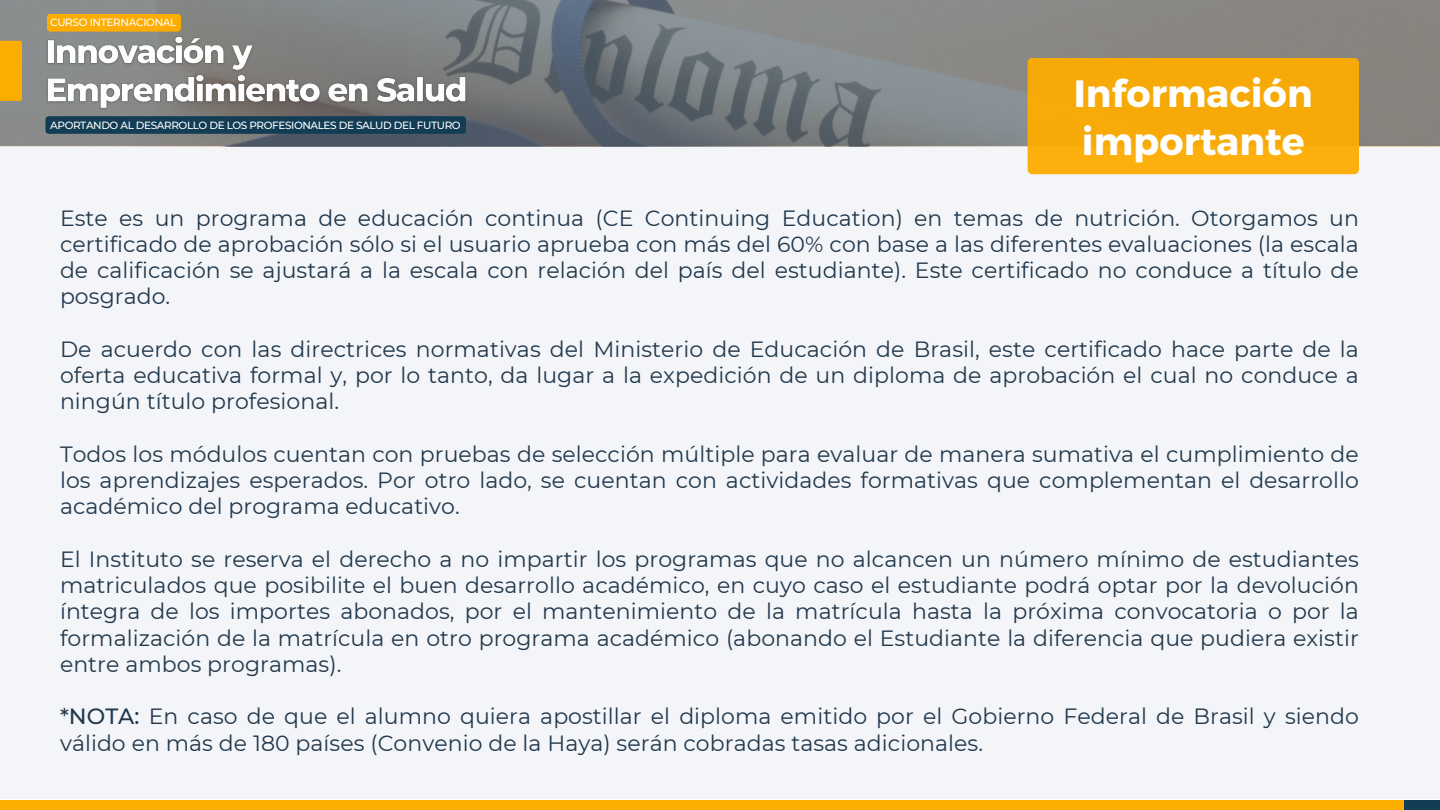
<style>
.page{position:relative;width:1440px;height:810px;background:#fff}
.page>*{position:absolute;margin:0;border:0;box-sizing:border-box;transform-origin:0 0}
.t1{font:700 38px/48px "Montserrat";letter-spacing:.005em;color:#fff}
.t2{font:22px/26.2px "Montserrat";letter-spacing:.005em;color:#21384c;text-align:justify}
.t3{font:500 10.5px "Montserrat";letter-spacing:-.04em;color:#fff}
.s1{font-weight:500}
</style>
<div class="page">
<div style="left:0;top:800px;width:1405px;height:10px;background:#fdac01"></div>
<div style="left:1405px;top:800px;width:35px;height:10px;background:#123d54"></div>
<div style="left:0;top:146px;width:1440px;height:653px;background:#f3f5f9"></div>
<svg style="left:0;top:0;width:1440px;height:146px;background:#7c7f81"></svg>
<div style="left:1028px;top:58px;width:331px;height:116px;background:#fdac01;border-radius:5px"></div>
<div style="left:0;top:41px;width:22px;height:60px;background:#fdac01"></div>
<img style="left:43px;top:32px;width:426px;height:82px">
<div style="left:45px;top:116px;width:421px;height:18px;background:#123d54;border-radius:3px"></div>
<div style="left:47px;top:14px;width:134px;height:18px;background:#fdac01;border-radius:3px"></div>
<p class="t3" style="left:50px;top:16px;width:128px">CURSO INTERNACIONAL</p>
<p class="t3" style="left:50px;top:118px;width:412px">APORTANDO AL DESARROLLO DE LOS PROFESIONALES DE SALUD DEL FUTURO</p>
<h1 class="t1" style="left:1074px;top:67px;width:241px">Información importante</h1>
<p class="t2" style="left:60px;top:205px;width:1300px">Este es un programa de educación continua (CE Continuing Education) en temas de nutrición. Otorgamos un certificado de aprobación sólo si el usuario aprueba con más del 60% con base a las diferentes evaluaciones (la escala de calificación se ajustará a la escala con relación del país del estudiante). Este certificado no conduce a título de posgrado.</p>
<p class="t2" style="left:60px;top:336px;width:1300px">De acuerdo con las directrices normativas del Ministerio de Educación de Brasil, este certificado hace parte de la oferta educativa formal y, por lo tanto, da lugar a la expedición de un diploma de aprobación el cual no conduce a ningún título profesional.</p>
<p class="t2" style="left:60px;top:441px;width:1300px">Todos los módulos cuentan con pruebas de selección múltiple para evaluar de manera sumativa el cumplimiento de los aprendizajes esperados. Por otro lado, se cuentan con actividades formativas que complementan el desarrollo académico del programa educativo.</p>
<p class="t2" style="left:60px;top:546px;width:1300px">El Instituto se reserva el derecho a no impartir los programas que no alcancen un número mínimo de estudiantes matriculados que posibilite el buen desarrollo académico, en cuyo caso el estudiante podrá optar por la devolución íntegra de los importes abonados, por el mantenimiento de la matrícula hasta la próxima convocatoria o por la formalización de la matrícula en otro programa académico (abonando el Estudiante la diferencia que pudiera existir entre ambos programas).</p>
<p class="t2" style="left:60px;top:703px;width:1300px"><span class="s1">*NOTA:</span> En caso de que el alumno quiera apostillar el diploma emitido por el Gobierno Federal de Brasil y siendo válido en más de 180 países (Convenio de la Haya) serán cobradas tasas adicionales.</p>
</div>
